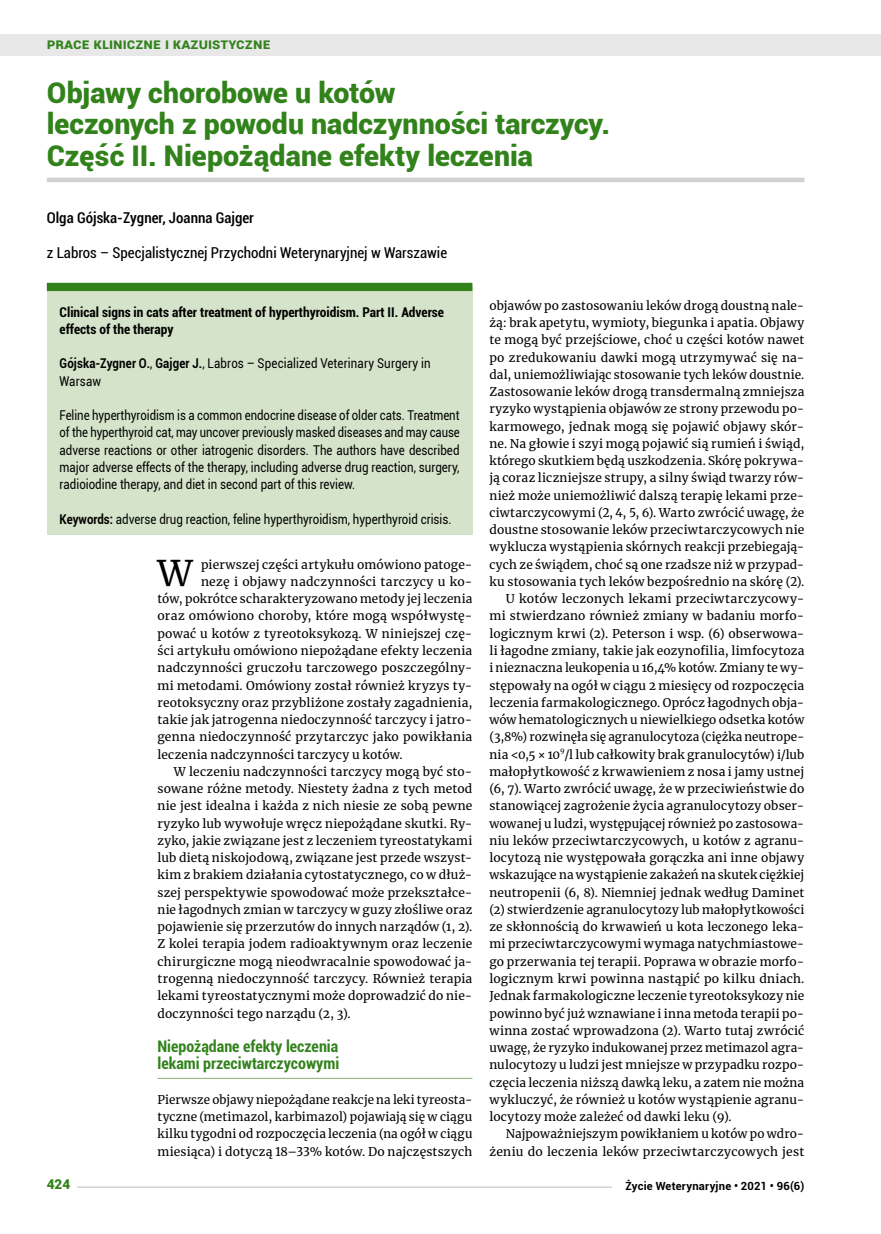
<style>
.page{position:relative;width:881px;height:1234px;background:#fff}
.page>*{position:absolute;margin:0;border:0;box-sizing:border-box;transform-origin:0 0}
.t1{font:35.25px "Merriweather";color:#000}
.t2{font:900 28.5px/31.5px "Roboto";color:#32821c}
.t3{font:700 condensed 16.05px/17.2px "Roboto";color:#32821c}
.t4{font:condensed 15px "Roboto";color:#000}
.t5{font:500 condensed 15px "Roboto";color:#000}
.t6{font:700 15px "Roboto";color:#32821c}
.t7{font:13.5px/17.2px "Roboto";color:#000;text-align:justify;scale:.84 1}
.t8{font:13.5px/17.2px "Roboto";color:#000;scale:.85 1}
.t9{font:700 condensed 13.5px/17.2px "Roboto";color:#000}
.t10{font:900 13.5px "Roboto";color:#32821c}
.t11{font:12px/17.2px "Merriweather";letter-spacing:.015em;color:#000;text-align:justify}
.t12{font:700 11.25px "Roboto";letter-spacing:.02em;color:#000}
.t13{font:6.9px "Merriweather";color:#000}
.s1{font-weight:700}
</style>
<div class="page">
<hr style="left:157px;top:1077px;width:315px;height:1px;background:#96ba7b">
<hr style="left:47px;top:178px;width:757px;height:4px;background:#d2d1d1">
<div style="left:47px;top:287px;width:425px;height:247px;background:#d4e3c9"></div>
<div style="left:47px;top:283px;width:425px;height:8px;background:#32821c"></div>
<div style="left:0;top:35px;width:880px;height:21px;background:#e8e8e8"></div>
<hr style="left:47px;top:1186px;width:565px;height:1px;background:#d2d1d1">
<div style="left:47px;top:1178px;width:30px;height:15px;background:#fff"></div>
<p class="t6" style="left:47px;top:33px;width:225px">Prace kliniczne i kazuistyczne</p>
<h2 class="t2" style="left:47px;top:75px;width:564px">Objawy chorobowe u kotów<br>leczonych z powodu nadczynności tarczycy.<br>Część II. Niepożądane efekty leczenia</h2>
<p class="t5" style="left:47px;top:207px;width:208px">Olga Gójska-Zygner, Joanna Gajger</p>
<p class="t4" style="left:47px;top:242px;width:402px">z Labros – Specjalistycznej Przychodni Weterynaryjnej w Warszawie</p>
<p class="t9" style="left:60px;top:302px;width:386px">Clinical signs in cats after treatment of hyperthyroidism. Part II. Adverse effects of the therapy</p>
<p class="t8" style="left:60px;top:354px;width:438px"><span class="s1">Gójska-Zygner O.</span>, <span class="s1">Gajger J.</span>, Labros – Specialized Veterinary Surgery in<br>Warsaw</p>
<p class="t7" style="left:60px;top:406px;width:477px">Feline hyperthyroidism is a common endocrine disease of older cats. Treatment of the hyperthyroid cat, may uncover previously masked diseases and may cause adverse reactions or other iatrogenic disorders. The authors have described major adverse effects of the therapy, including adverse drug reaction, surgery, radioiodine therapy, and diet in second part of this review.</p>
<p class="t8" style="left:60px;top:509px;width:462px"><span class="s1">Keywords:</span> adverse drug reaction, feline hyperthyroidism, hyperthyroid crisis.</p>
<h1 class="t1" style="left:157px;top:548px;width:37px">W</h1>
<p class="t11" style="left:201px;top:555px;width:273px">pierwszej części artykułu omówiono patoge-</p>
<p class="t11" style="left:201px;top:572px;width:273px">nezę i objawy nadczynności tarczycy u ko-</p>
<p class="t11" style="left:157px;top:589px;width:316px">tów, pokrótce scharakteryzowano metody jej leczenia</p>
<p class="t11" style="left:157px;top:607px;width:316px">oraz omówiono choroby, które mogą współwystę-</p>
<p class="t11" style="left:157px;top:624px;width:316px">pować u kotów z tyreotoksykozą. W niniejszej czę-</p>
<p class="t11" style="left:157px;top:641px;width:316px">ści artykułu omówiono niepożądane efekty leczenia</p>
<p class="t11" style="left:157px;top:658px;width:316px">nadczynności gruczołu tarczowego poszczególny-</p>
<p class="t11" style="left:157px;top:676px;width:316px">mi metodami. Omówiony został również kryzys ty-</p>
<p class="t11" style="left:157px;top:693px;width:316px">reotoksyczny oraz przybliżone zostały zagadnienia,</p>
<p class="t11" style="left:157px;top:710px;width:316px">takie jak jatrogenna niedoczynność tarczycy i jatro-</p>
<p class="t11" style="left:157px;top:727px;width:316px">genna niedoczynność przytarczyc jako powikłania</p>
<p class="t11" style="left:157px;top:745px;width:246px">leczenia nadczynności tarczycy u kotów.</p>
<p class="t11" style="left:174px;top:762px;width:300px">W leczeniu nadczynności tarczycy mogą być sto-</p>
<p class="t11" style="left:157px;top:779px;width:316px">sowane różne metody. Niestety żadna z tych metod</p>
<p class="t11" style="left:157px;top:796px;width:316px">nie jest idealna i każda z nich niesie ze sobą pewne</p>
<p class="t11" style="left:157px;top:814px;width:316px">ryzyko lub wywołuje wręcz niepożądane skutki. Ry-</p>
<p class="t11" style="left:157px;top:831px;width:316px">zyko, jakie związane jest z leczeniem tyreostatykami</p>
<p class="t11" style="left:157px;top:848px;width:316px">lub dietą niskojodową, związane jest przede wszyst-</p>
<p class="t11" style="left:157px;top:865px;width:316px">kim z brakiem działania cytostatycznego, co w dłuż-</p>
<p class="t11" style="left:157px;top:883px;width:316px">szej perspektywie spowodować może przekształce-</p>
<p class="t11" style="left:157px;top:900px;width:316px">nie łagodnych zmian w tarczycy w guzy złośliwe oraz</p>
<p class="t11" style="left:157px;top:917px;width:316px">pojawienie się przerzutów do innych narządów (1, 2).</p>
<p class="t11" style="left:157px;top:934px;width:316px">Z kolei terapia jodem radioaktywnym oraz leczenie</p>
<p class="t11" style="left:157px;top:952px;width:316px">chirurgiczne mogą nieodwracalnie spowodować ja-</p>
<p class="t11" style="left:157px;top:969px;width:316px">trogenną niedoczynność tarczycy. Również terapia</p>
<p class="t11" style="left:157px;top:986px;width:316px">lekami tyreostatycznymi może doprowadzić do nie-</p>
<p class="t11" style="left:157px;top:1003px;width:195px">doczynności tego narządu (2, 3).</p>
<h3 class="t3" style="left:157px;top:1036px;width:183px">Niepożądane efekty leczenia lekami przeciwtarczycowymi</h3>
<p class="t11" style="left:157px;top:1090px;width:316px">Pierwsze objawy niepożądane reakcje na leki tyreosta&shy;tyczne (metimazol, karbimazol) pojawiają się w ciągu kilku tygodni od rozpoczęcia leczenia (na ogół w ciągu miesiąca) i dotyczą 18–33% kotów. Do najczęstszych</p>
<p class="t11" style="left:489px;top:296px;width:316px;text-align:right">objawów po zastosowaniu leków drogą doustną nale&shy;żą: brak apetytu, wymioty, biegunka i apatia. Objawy te mogą być przejściowe, choć u części kotów nawet po zredukowaniu dawki mogą utrzymywać się na&shy;dal, uniemożliwiając stosowanie tych leków doustnie.<br>Zastosowanie leków drogą transdermalną zmniejsza ryzyko wystąpienia objawów ze strony przewodu po&shy;karmowego, jednak mogą się pojawić objawy skór&shy;ne. Na głowie i szyi mogą pojawić sią rumień i świąd, którego skutkiem będą uszkodzenia. Skórę pokrywa&shy;ją coraz liczniejsze strupy, a silny świąd twarzy rów&shy;nież może uniemożliwić dalszą terapię lekami prze&shy;ciwtarczycowymi (2, 4, 5, 6). Warto zwrócić uwagę, że doustne stosowanie leków przeciwtarczycowych nie wyklucza wystąpienia skórnych reakcji przebiegają&shy;cych ze świądem, choć są one rzadsze niż w przypad&shy;ku stosowania tych leków bezpośrednio na skórę (2).<br>U kotów leczonych lekami przeciwtarczycowy&shy;mi stwierdzano również zmiany w badaniu morfo&shy;logicznym krwi (2). Peterson i wsp. (6) obserwowa&shy;li łagodne zmiany, takie jak eozynofilia, limfocytoza i nieznaczna leukopenia u 16,4% kotów. Zmiany te wy&shy;stępowały na ogół w ciągu 2 miesięcy od rozpoczęcia leczenia farmakologicznego. Oprócz łagodnych obja&shy;wów hematologicznych u niewielkiego odsetka kotów (3,8%) rozwinęła się agranulocytoza (ciężka neutrope&shy;nia &lt;0,5 × 10 /l lub całkowity brak granulocytów) i/lub</p>
<p class="t13" style="left:560px;top:745px;width:6px">9</p>
<p class="t11" style="left:489px;top:762px;width:316px">małopłytkowość z krwawieniem z nosa i jamy ustnej (6, 7). Warto zwrócić uwagę, że w przeciwieństwie do stanowiącej zagrożenie życia agranulocytozy obser&shy;wowanej u ludzi, występującej również po zastosowa&shy;niu leków przeciwtarczycowych, u kotów z agranu&shy;locytozą nie występowała gorączka ani inne objawy wskazujące na wystąpienie zakażeń na skutek ciężkiej neutropenii (6, 8). Niemniej jednak według Daminet (2) stwierdzenie agranulocytozy lub małopłytkowości ze skłonnością do krwawień u kota leczonego leka&shy;mi przeciwtarczycowymi wymaga natychmiastowe&shy;go przerwania tej terapii. Poprawa w obrazie morfo&shy;logicznym krwi powinna nastąpić po kilku dniach.<br>Jednak farmakologiczne leczenie tyreotoksykozy nie powinno być już wznawiane i inna metoda terapii po&shy;winna zostać wprowadzona (2). Warto tutaj zwrócić uwagę, że ryzyko indukowanej przez metimazol agra&shy;nulocytozy u ludzi jest mniejsze w przypadku rozpo&shy;częcia leczenia niższą dawką leku, a zatem nie można wykluczyć, że również u kotów wystąpienie agranu&shy;locytozy może zależeć od dawki leku (9).</p>
<p class="t11" style="left:489px;top:1124px;width:316px;text-align:right">Najpoważniejszym powikłaniem u kotów po wdro&shy;żeniu do leczenia leków przeciwtarczycowych jest</p>
<p class="t10" style="left:47px;top:1174px;width:25px">424</p>
<p class="t12" style="left:625px;top:1177px;width:180px">Życie Weterynaryjne • 2021 • 96(6)</p>
</div>
